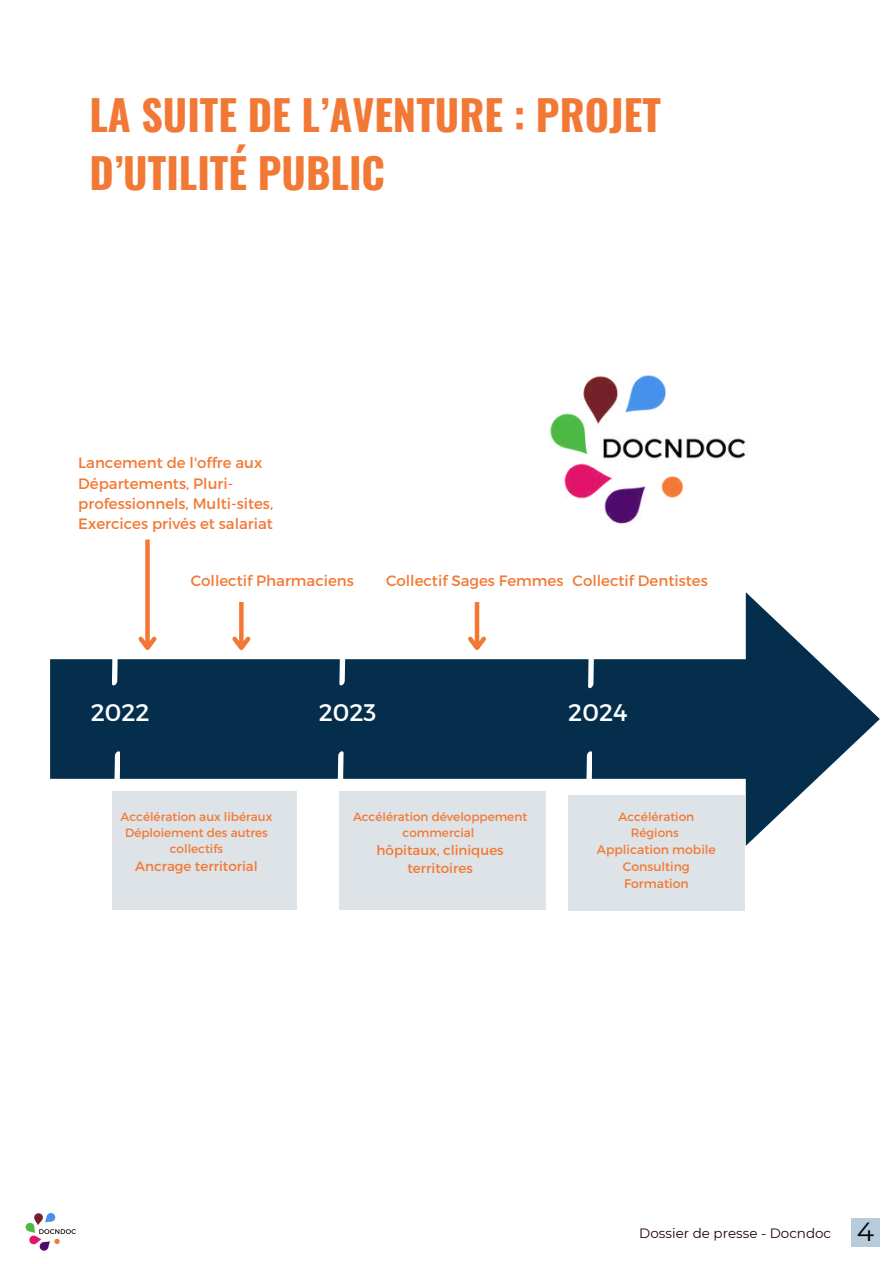
<style>
.page{position:relative;width:894px;height:1264px;background:#fff}
.page>*{position:absolute;margin:0;border:0;box-sizing:border-box;transform-origin:0 0}
.t1{font:700 41.7px/57.3px "Oswald";color:#f27935}
.t2{font:26.25px "Montserrat";color:#000}
.t3{font:24px "Montserrat";color:#fff}
.t4{font:15px/20.2px "Montserrat";color:#f27935}
.t5{font:13.5px/18px "Montserrat";color:#f27935;text-align:center}
.t6{font:13.5px "Montserrat";color:#210203}
.t7{font:12.45px/17px "Montserrat";color:#f27935;text-align:center}
.t8{font:12px/16px "Montserrat";color:#f27935;text-align:center}
</style>
<div class="page">
<svg style="left:50px;top:592px;width:829px;height:253px;fill:#042e4c"></svg>
<svg style="left:112px;top:592px;width:8px;height:93px"></svg>
<svg style="left:339px;top:592px;width:8px;height:93px"></svg>
<svg style="left:588px;top:592px;width:7px;height:96px"></svg>
<svg style="left:112px;top:751px;width:8px;height:40px"></svg>
<svg style="left:335px;top:751px;width:8px;height:94px"></svg>
<svg style="left:583px;top:751px;width:8px;height:160px"></svg>
<img style="left:550px;top:371px;width:196px;height:154px">
<div style="left:339px;top:791px;width:206px;height:119px;background:#dee3e7"></div>
<div style="left:112px;top:791px;width:184px;height:119px;background:#dee3e7"></div>
<div style="left:145px;top:539px;width:5px;height:109px;background:#f27935"></div>
<svg style="left:134px;top:632px;width:26px;height:23px"></svg>
<svg style="left:239px;top:602px;width:4px;height:30px"></svg>
<svg style="left:228px;top:632px;width:26px;height:23px"></svg>
<div style="left:850px;top:1218px;width:29px;height:29px;background:#b6cbdc"></div>
<img style="left:25px;top:1213px;width:51px;height:38px">
<div style="left:474px;top:602px;width:5px;height:46px;background:#f27935"></div>
<svg style="left:464px;top:632px;width:26px;height:23px"></svg>
<div style="left:568px;top:794px;width:176px;height:116px;background:#dee3e7"></div>
<h1 class="t1" style="left:89px;top:85px;width:573px">LA SUITE DE L’AVENTURE : PROJET<br>D’UTILITÉ PUBLIC</h1>
<p class="t4" style="left:78px;top:452px;width:196px">Lancement de l'offre aux<br>Départements, Pluri&shy;professionnels, Multi-sites,<br>Exercices privés et salariat</p>
<p class="t4" style="left:191px;top:570px;width:165px">Collectif Pharmaciens</p>
<p class="t4" style="left:386px;top:570px;width:179px">Collectif Sages Femmes</p>
<p class="t4" style="left:572px;top:570px;width:137px">Collectif Dentistes</p>
<h3 class="t3" style="left:91px;top:696px;width:60px">2022</h3>
<h3 class="t3" style="left:319px;top:696px;width:59px">2023</h3>
<h3 class="t3" style="left:568px;top:696px;width:61px">2024</h3>
<p class="t8" style="left:121px;top:808px;width:153px">Accélération aux libéraux<br>Déploiement des autres collectifs</p>
<p class="t5" style="left:135px;top:856px;width:124px">Ancrage territorial</p>
<p class="t8" style="left:353px;top:808px;width:176px">Accélération développement commercial</p>
<p class="t5" style="left:376px;top:840px;width:128px">hôpitaux, cliniques territoires</p>
<p class="t8" style="left:618px;top:808px;width:77px">Accélération<br>Régions</p>
<p class="t7" style="left:596px;top:840px;width:120px">Application mobile<br>Consulting<br>Formation</p>
<p class="t6" style="left:639px;top:1225px;width:193px">Dossier de presse - Docndoc</p>
<h2 class="t2" style="left:856px;top:1215px;width:19px">4</h2>
</div>
